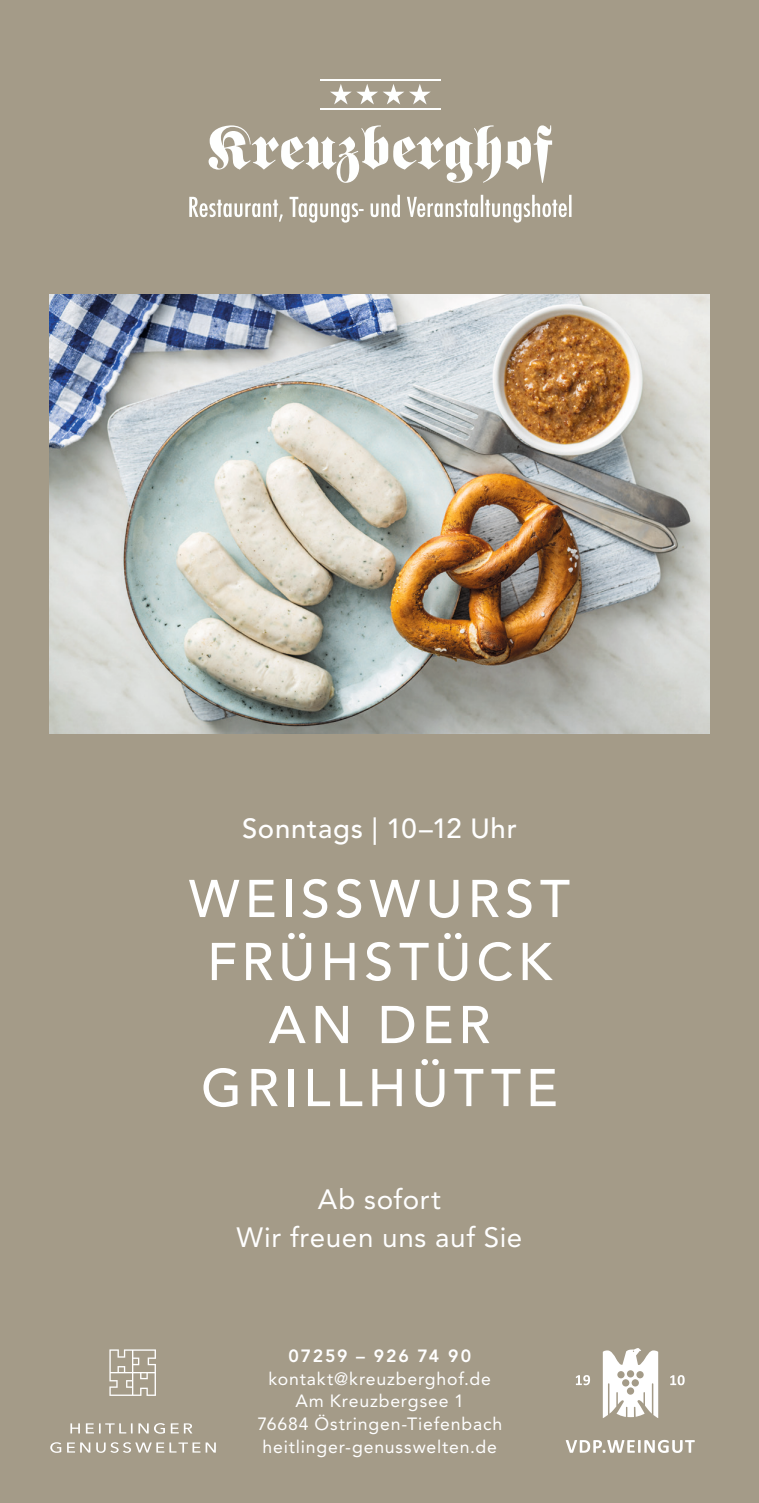
<style>
.page{position:relative;width:759px;height:1503px;background:#fff}
.page>*{position:absolute;margin:0;border:0;box-sizing:border-box;transform-origin:0 0}
.t1{font:500 52.5px/63px "Avenir LT Std";letter-spacing:.095em;color:#fff;text-align:center}
.t2{font:27.75px/37.8px "Avenir LT Std";letter-spacing:.025em;color:#fff;text-align:center}
.t3{font:500 27.5px "Avenir LT Std";letter-spacing:.025em;color:#fff}
.t4{font:17.75px/22.8px "Avenir LT Std";letter-spacing:.045em;color:#fff;text-align:center}
.t5{font:800 17.75px "Avenir LT Std";letter-spacing:.1em;color:#fff}
</style>
<div class="page">
<div style="left:0;top:0;width:758px;height:1502px;background:#a49b88"></div>
<svg style="left:208px;top:125px;width:344px;height:58px"></svg>
<svg style="left:330px;top:84px;width:100px;height:20px"></svg>
<hr style="left:320px;top:109px;width:120px;height:1px;background:#fefffe">
<hr style="left:320px;top:79px;width:120px;height:2px;background:#fefffe">
<svg style="left:189px;top:195px;width:382px;height:28px"></svg>
<svg style="left:50px;top:1442px;width:166px;height:10px"></svg>
<svg style="left:70px;top:1423px;width:122px;height:10px"></svg>
<svg style="left:109px;top:1349px;width:47px;height:46px"></svg>
<svg style="left:565px;top:1439px;width:129px;height:13px"></svg>
<svg style="left:575px;top:1375px;width:15px;height:10px"></svg>
<svg style="left:670px;top:1375px;width:14px;height:10px"></svg>
<svg style="left:602px;top:1348px;width:56px;height:70px"></svg>
<img style="left:49px;top:294px;width:660px;height:439px">
<h3 class="t3" style="left:242px;top:813px;width:276px">Sonntags | 10–12 Uhr</h3>
<h1 class="t1" style="left:189px;top:868px;width:382px">WEISSWURST<br>FRÜHSTÜCK<br>AN DER<br>GRILLHÜTTE</h1>
<h2 class="t2" style="left:236px;top:1180px;width:287px">Ab sofort<br>Wir freuen uns auf Sie</h2>
<p class="t5" style="left:288px;top:1345px;width:184px">07259 – 926 74 90</p>
<p class="t4" style="left:257px;top:1367px;width:246px">kontakt@kreuzberghof.de<br>Am Kreuzbergsee 1<br>76684 Östringen-Tiefenbach heitlinger-genusswelten.de</p>
</div>
